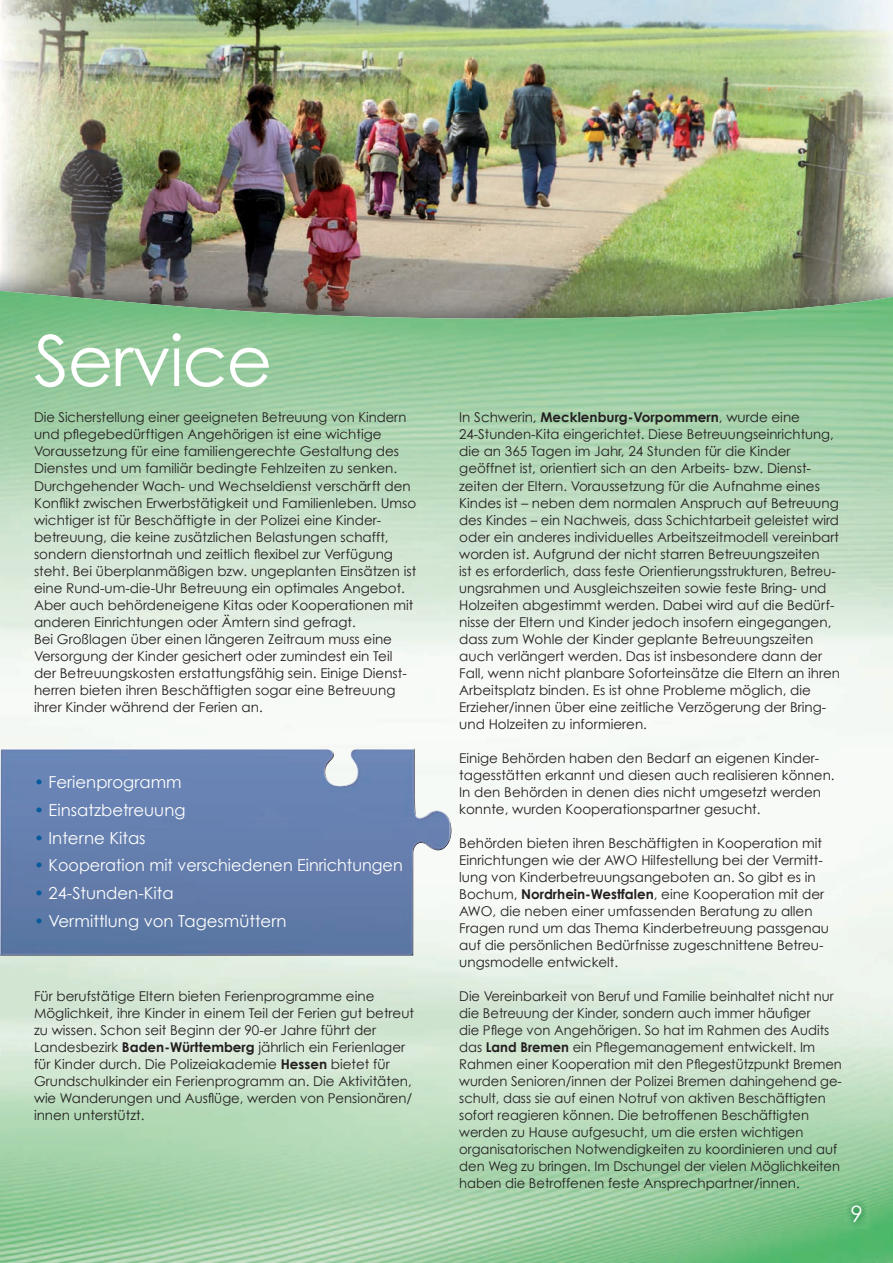
<style>
.page{position:relative;width:893px;height:1263px;background:#fff}
.page>*{position:absolute;margin:0;border:0;box-sizing:border-box;transform-origin:0 0}
.t1{font:70.5px "Century Gothic";letter-spacing:-.02em;color:#fff}
.t2{font:22.5px "Century Gothic";color:#fff}
.t3{font:16.5px "Century Gothic";color:#fff}
.t4{font:13.5px/17px "Century Gothic";color:#231f20}
.s1{color:#015a9d}
.s2{font-weight:700}
</style>
<div class="page">
<img style="left:0;top:0;width:893px;height:291px">
<img style="left:0;top:252px;width:53px;height:39px">
<img style="left:0;top:291px;width:893px;height:972px">
<img style="left:845px;top:1198px;width:23px;height:31px">
<svg style="left:450px;top:820px;width:1px;height:20px"></svg>
<img style="left:0;top:748px;width:450px;height:207px">
<svg style="left:0;top:1048px;width:2px;height:9px"></svg>
<h1 class="t1" style="left:34px;top:318px;width:240px">Service</h1>
<p class="t4" style="left:34px;top:409px;width:384px">Die Sicherstellung einer geeigneten Betreuung von Kindern und pflegebedürftigen Angehörigen ist eine wichtige Voraussetzung für eine familiengerechte Gestaltung des Dienstes und um familiär bedingte Fehlzeiten zu senken.<br>Durchgehender Wach- und Wechseldienst verschärft den Konflikt zwischen Erwerbstätigkeit und Familienleben. Umso wichtiger ist für Beschäftigte in der Polizei eine Kinder&shy;betreuung, die keine zusätzlichen Belastungen schafft, sondern dienstortnah und zeitlich flexibel zur Verfügung steht. Bei überplanmäßigen bzw. ungeplanten Einsätzen ist eine Rund-um-die-Uhr Betreuung ein optimales Angebot.<br>Aber auch behördeneigene Kitas oder Kooperationen mit anderen Einrichtungen oder ämtern sind gefragt.<br>Bei Großlagen über einen längeren Zeitraum muss eine Versorgung der Kinder gesichert oder zumindest ein Teil der Betreuungskosten erstattungsfähig sein. Einige Dienst&shy;herren bieten ihren Beschäftigten sogar eine Betreuung ihrer Kinder während der Ferien an.</p>
<p class="t3" style="left:34px;top:772px;width:149px"><span class="s1">•</span> Ferienprogramm</p>
<p class="t3" style="left:34px;top:800px;width:153px"><span class="s1">•</span> Einsatzbetreuung</p>
<p class="t3" style="left:34px;top:828px;width:113px"><span class="s1">•</span> Interne Kitas</p>
<p class="t3" style="left:34px;top:855px;width:370px"><span class="s1">•</span> Kooperation mit verschiedenen Einrichtungen</p>
<p class="t3" style="left:34px;top:883px;width:141px"><span class="s1">•</span> 24-Stunden-Kita</p>
<p class="t3" style="left:34px;top:911px;width:254px"><span class="s1">•</span> Vermittlung von Tagesmüttern</p>
<p class="t4" style="left:34px;top:987px;width:382px">Für berufstätige Eltern bieten Ferienprogramme eine Möglichkeit, ihre Kinder in einem Teil der Ferien gut betreut zu wissen. Schon seit Beginn der 90-er Jahre führt der Landesbezirk <span class="s2">Baden-Württemberg</span> jährlich ein Ferienlager für Kinder durch. Die Polizeiakademie <span class="s2">Hessen</span> bietet für Grundschulkinder ein Ferienprogramm an. Die Aktivitäten, wie Wanderungen und Ausflüge, werden von Pensionären/ innen unterstützt.</p>
<p class="t4" style="left:459px;top:409px;width:382px">In Schwerin, <span class="s2">Mecklenburg-Vorpommern</span>, wurde eine 24-Stunden-Kita eingerichtet. Diese Betreuungseinrichtung, die an 365 Tagen im Jahr, 24 Stunden für die Kinder geöffnet ist, orientiert sich an den Arbeits- bzw. Dienst&shy;zeiten der Eltern. Voraussetzung für die Aufnahme eines Kindes ist – neben dem normalen Anspruch auf Betreuung des Kindes – ein Nachweis, dass Schichtarbeit geleistet wird oder ein anderes individuelles Arbeitszeitmodell vereinbart worden ist. Aufgrund der nicht starren Betreuungszeiten<br>ist es erforderlich, dass feste Orientierungsstrukturen, Betreu&shy;ungsrahmen und Ausgleichszeiten sowie feste Bring- und Holzeiten abgestimmt werden. Dabei wird auf die Bedürf&shy;nisse der Eltern und Kinder jedoch insofern eingegangen, dass zum Wohle der Kinder geplante Betreuungszeiten auch verlängert werden. Das ist insbesondere dann der Fall, wenn nicht planbare Soforteinsätze die Eltern an ihren Arbeitsplatz binden. Es ist ohne Probleme möglich, die Erzieher/innen über eine zeitliche Verzögerung der Bring&shy;und Holzeiten zu informieren.</p>
<p class="t4" style="left:459px;top:749px;width:377px">Einige Behörden haben den Bedarf an eigenen Kinder&shy;tagesstätten erkannt und diesen auch realisieren können.<br>In den Behörden in denen dies nicht umgesetzt werden konnte, wurden Kooperationspartner gesucht.</p>
<p class="t4" style="left:459px;top:834px;width:371px">Behörden bieten ihren Beschäftigten in Kooperation mit Einrichtungen wie der AWo Hilfestellung bei der Vermitt&shy;lung von Kinderbetreuungsangeboten an. So gibt es in Bochum, <span class="s2">Nordrhein-Westfalen</span>, eine Kooperation mit der AWo, die neben einer umfassenden Beratung zu allen Fragen rund um das Thema Kinderbetreuung passgenau auf die persönlichen Bedürfnisse zugeschnittene Betreu&shy;ungsmodelle entwickelt.</p>
<p class="t4" style="left:459px;top:987px;width:384px">Die Vereinbarkeit von Beruf und Familie beinhaltet nicht nur die Betreuung der Kinder, sondern auch immer häufiger<br>die Pflege von Angehörigen. So hat im Rahmen des Audits das <span class="s2">Land Bremen</span> ein Pflegemanagement entwickelt. Im Rahmen einer Kooperation mit den Pflege stützpunkt Bremen wurden Senioren/innen der Polizei Bremen dahingehend ge&shy;schult, dass sie auf einen Notruf von aktiven Beschäftigten sofort reagieren können. Die betroffenen Beschäftigten werden zu Hause aufgesucht, um die ersten wichtigen organisatorischen Notwendigkeiten zu koordinieren und auf den Weg zu bringen. Im Dschungel der vielen Möglichkeiten haben die Betroffenen feste Ansprechpartner/innen.</p>
<h2 class="t2" style="left:850px;top:1200px;width:14px">9</h2>
</div>
